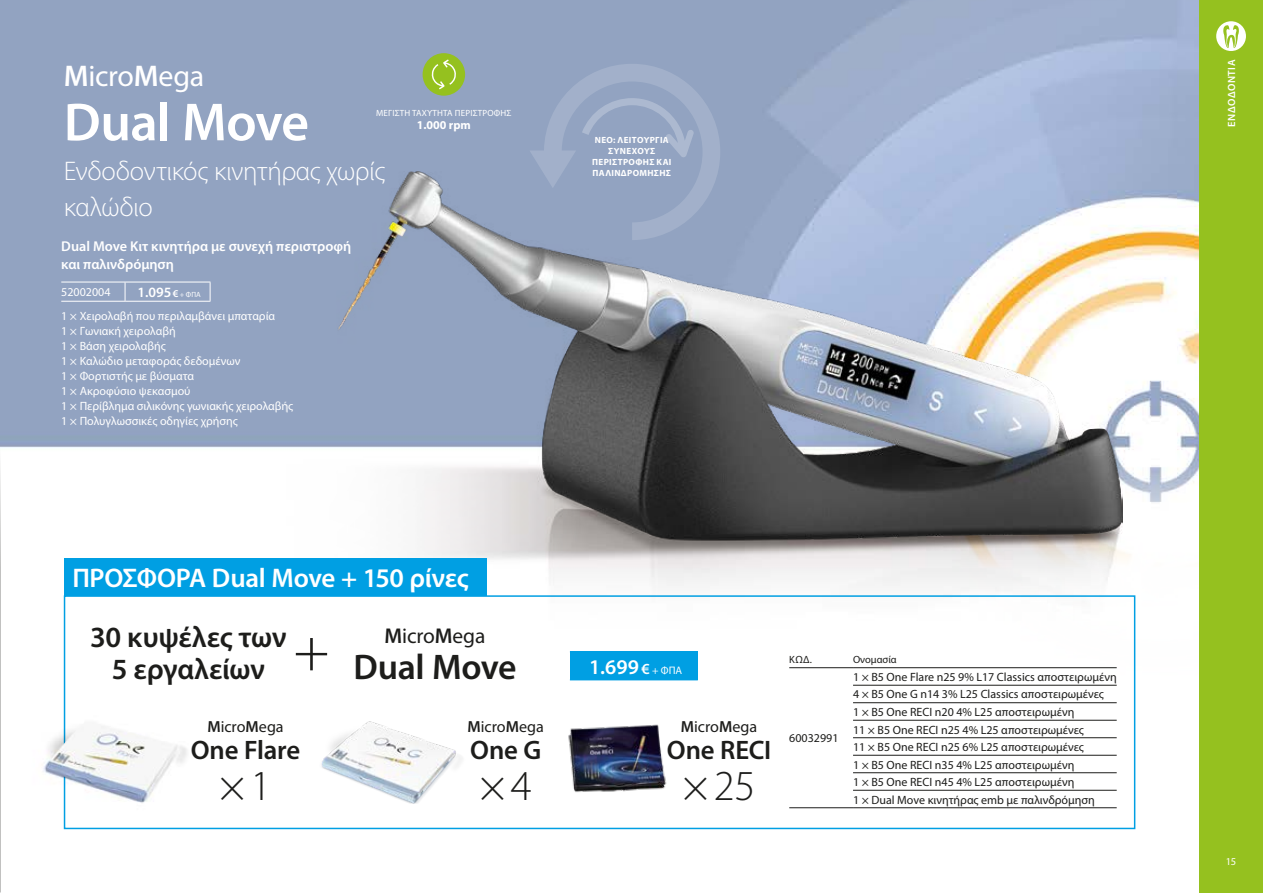
<style>
.page{position:relative;width:1263px;height:893px;background:#fff}
.page>*{position:absolute;margin:0;border:0;box-sizing:border-box;transform-origin:0 0}
.t1{font:600 54px "Myriad Pro";letter-spacing:-.015em;color:#fff}
.t2{font:300 42.9px "Myriad Pro";color:#1d1d1b}
.t3{font:600 35.7px "Myriad Pro";letter-spacing:-.01em;color:#1d1d1b}
.t4{font:30px "Myriad Pro";letter-spacing:-.01em;color:#fff}
.t5{font:600 29.4px/32.7px "Myriad Pro";letter-spacing:-.01em;color:#1d1d1b;text-align:center}
.t6{font:300 27px/36px "Myriad Pro";letter-spacing:-.015em;color:#fff}
.t7{font:600 27px "Myriad Pro";letter-spacing:-.01em;color:#fff}
.t8{font:600 26.85px "Myriad Pro";letter-spacing:-.005em;color:#1d1d1b}
.t9{font:21.45px "Myriad Pro";letter-spacing:-.01em;color:#1d1d1b}
.t10{font:600 21px "Myriad Pro";color:#fff}
.t11{font:16.05px "Myriad Pro";letter-spacing:-.005em;color:#1d1d1b}
.t12{font:600 14.25px/18px "Myriad Pro";color:#fff}
.t13{font:12px/17.5px "Myriad Pro";color:#1d1d1b}
.t14{font:12px/15px "Myriad Pro";color:#fff}
.t15{font:700 12px "Myriad Pro";color:#fff}
.t16{font:10.5px "Myriad Pro";color:#1d1d1b}
.t17{font:600 10.5px "Myriad Pro";letter-spacing:.05em;color:#fff}
.t18{font:10.5px "Myriad Pro";color:#fff}
.t19{font:700 9px/10.8px "Myriad Pro";letter-spacing:.04em;color:#fff;text-align:center}
.t20{font:9px "Myriad Pro";letter-spacing:.02em;color:#fff}
.s1{font-weight:600}
.s2{font-size:10.5px}
.s3{font-weight:400;font-size:7.5px}
.s4{font-size:15.45px}
.s5{font-weight:400;font-size:10.95px}
</style>
<div class="page">
<img style="left:0;top:0;width:1px;height:893px">
<img style="left:0;top:0;width:1199px;height:677px">
<hr style="left:61px;top:282px;width:64px;height:1px;background:#fff">
<hr style="left:125px;top:282px;width:85px;height:1px;background:#fff">
<svg style="left:125px;top:282px;width:1px;height:19px"></svg>
<hr style="left:61px;top:301px;width:64px;height:1px;background:#fff">
<hr style="left:125px;top:301px;width:85px;height:1px;background:#fff">
<svg style="left:210px;top:282px;width:1px;height:19px"></svg>
<div style="left:1199px;top:0;width:64px;height:893px;background:#95c11f"></div>
<div style="left:1216px;top:21px;width:30px;height:30px;background:#fff;border-radius:50%"></div>
<svg style="left:1223px;top:25px;width:16px;height:24px"></svg>
<img style="left:287px;top:171px;width:836px;height:458px">
<div style="left:64px;top:558px;width:422px;height:37px;background:#009fe3"></div>
<div style="left:64px;top:595px;width:1071px;height:234px;border:2px solid #009fe3"></div>
<img style="left:0;top:664px;width:256px;height:190px">
<img style="left:46px;top:720px;width:131px;height:82px">
<div style="left:570px;top:652px;width:127px;height:28px;background:#009fe3"></div>
<svg style="left:697px;top:652px;width:1px;height:27px"></svg>
<hr style="left:570px;top:651px;width:128px;height:1px;background:#009fe3">
<hr style="left:570px;top:679px;width:128px;height:1px;background:#009fe3">
<svg style="left:296px;top:638px;width:31px;height:32px"></svg>
<img style="left:298px;top:721px;width:188px;height:108px">
<img style="left:568px;top:724px;width:99px;height:68px">
<svg style="left:529px;top:64px;width:191px;height:176px;background:#96a6c3"></svg>
<div style="left:423px;top:53px;width:42px;height:43px;background:#95c11f;border-radius:50%"></div>
<svg style="left:431px;top:59px;width:25px;height:30px"></svg>
<hr style="left:789px;top:807px;width:64px;height:1px;background:#1d1d1b">
<hr style="left:853px;top:667px;width:264px;height:1px;background:#1d1d1b">
<hr style="left:853px;top:685px;width:264px;height:1px;background:#1d1d1b">
<hr style="left:853px;top:702px;width:264px;height:1px;background:#1d1d1b">
<hr style="left:853px;top:720px;width:264px;height:1px;background:#1d1d1b">
<hr style="left:853px;top:737px;width:264px;height:1px;background:#1d1d1b">
<hr style="left:853px;top:755px;width:264px;height:1px;background:#1d1d1b">
<hr style="left:853px;top:772px;width:264px;height:1px;background:#1d1d1b">
<hr style="left:853px;top:790px;width:264px;height:1px;background:#1d1d1b">
<hr style="left:853px;top:807px;width:264px;height:1px;background:#1d1d1b">
<hr style="left:789px;top:667px;width:64px;height:1px;background:#1d1d1b">
<h3 class="t4" style="left:64px;top:58px;width:142px"><span class="s1">M</span>icro<span class="s1">M</span>ega</h3>
<h1 class="t1" style="left:64px;top:88px;width:247px">Dual Move</h1>
<h3 class="t6" style="left:64px;top:152px;width:323px">Ενδοδοντικός κινητήρας χωρίς καλώδιο</h3>
<p class="t12" style="left:61px;top:237px;width:291px">Dual Move Κιτ κινητήρα με συνεχή περιστροφή και παλινδρόμηση</p>
<p class="t20" style="left:376px;top:107px;width:137px">ΜΈΓΙΣΤΗ ΤΑΧΎΤΗΤΑ ΠΕΡΙΣΤΡΟΦΉΣ</p>
<p class="t15" style="left:417px;top:117px;width:56px">1.000 rpm</p>
<p class="t14" style="left:61px;top:284px;width:51px">52002004</p>
<p class="t12" style="left:137px;top:283px;width:65px">1.095<span class="s2">€</span> <span class="s3">+ ΦΠΑ</span></p>
<p class="t14" style="left:61px;top:309px;width:233px">1 × Χειρολαβή που περιλαμβάνει μπαταρία<br>1 × Γωνιακή χειρολαβή<br>1 × Βάση χειρολαβής<br>1 × Καλώδιο μεταφοράς δεδομένων<br>1 × Φορτιστής με βύσματα<br>1 × Ακροφύσιο ψεκασμού<br>1 × Περίβλημα σιλικόνης γωνιακής χειρολαβής<br>1 × Πολυγλωσσικές οδηγίες χρήσης</p>
<p class="t19" style="left:592px;top:134px;width:81px">ΝΕΟ: ΛΕΙΤΟΥΡΓΊΑ<br>ΣΥΝΕΧΟΎΣ<br>ΠΕΡΙΣΤΡΟΦΉΣ ΚΑΙ<br>ΠΑΛΙΝΔΡΌΜΗΣΗΣ</p>
<h3 class="t7" style="left:72px;top:560px;width:398px">ΠΡΟΣΦΟΡΑ Dual Move + 150 ρίνες</h3>
<h3 class="t5" style="left:90px;top:620px;width:198px">30 κυψέλες των<br>5 εργαλείων</h3>
<h3 class="t9" style="left:385px;top:623px;width:102px"><span class="s1">M</span>icro<span class="s1">M</span>ega</h3>
<h3 class="t3" style="left:353px;top:644px;width:165px">Dual Move</h3>
<h3 class="t11" style="left:207px;top:717px;width:78px"><span class="s1">M</span>icro<span class="s1">M</span>ega</h3>
<h3 class="t8" style="left:191px;top:733px;width:111px">One Flare</h3>
<h2 class="t2" style="left:220px;top:760px;width:53px">×1</h2>
<h3 class="t11" style="left:468px;top:717px;width:78px"><span class="s1">M</span>icro<span class="s1">M</span>ega</h3>
<h3 class="t8" style="left:470px;top:733px;width:73px">One G</h3>
<h2 class="t2" style="left:480px;top:760px;width:53px">×4</h2>
<h3 class="t10" style="left:589px;top:653px;width:95px">1.699 <span class="s4">€</span> <span class="s5">+ ΦΠΑ</span></h3>
<h3 class="t11" style="left:681px;top:717px;width:78px"><span class="s1">M</span>icro<span class="s1">M</span>ega</h3>
<h3 class="t8" style="left:667px;top:733px;width:106px">One RECI</h3>
<h2 class="t2" style="left:683px;top:760px;width:74px">×25</h2>
<p class="t16" style="left:789px;top:653px;width:24px">ΚΩΔ.</p>
<p class="t16" style="left:853px;top:653px;width:45px">Ονομασία</p>
<p class="t13" style="left:789px;top:729px;width:51px">60032991</p>
<p class="t13" style="left:853px;top:668px;width:265px">1 × B5 One Flare n25 9% L17 Classics αποστειρωμένη 4 × B5 One G n14 3% L25 Classics αποστειρωμένες<br>1 × B5 One RECI n20 4% L25 αποστειρωμένη<br>11 × B5 One RECI n25 4% L25 αποστειρωμένες<br>11 × B5 One RECI n25 6% L25 αποστειρωμένες<br>1 × B5 One RECI n35 4% L25 αποστειρωμένη<br>1 × B5 One RECI n45 4% L25 αποστειρωμένη<br>1 × Dual Move κινητήρας emb με παλινδρόμηση</p>
<p class="t17" style="left:1225px;top:127px;width:69px;rotate:-90deg">ΕΝΔΟΔΟΝΤΙΑ</p>
<p class="t18" style="left:1226px;top:855px;width:12px">15</p>
</div>
